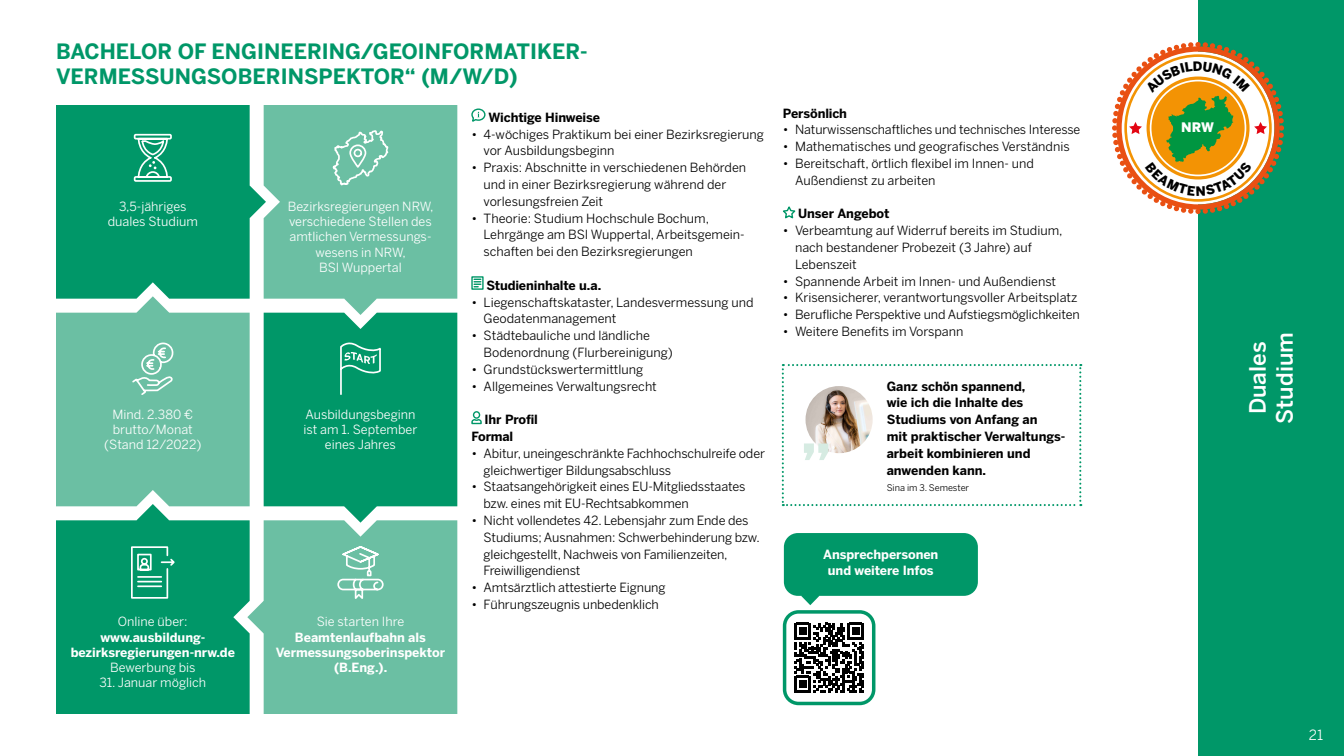
<style>
.page{position:relative;width:1344px;height:756px;background:#fff}
.page>*{position:absolute;margin:0;border:0;box-sizing:border-box;transform-origin:0 0}
.t1{font:500 22.4px "Benton Sans";color:#fff}
.H2_digital{font:700 21px/25.2px "Benton Sans";color:#009768}
.t2{font:14px "Benton Sans";color:#fff}
.t3{font:900 13.05px "Benton Sans";color:#fff}
.Fließtext_schwarz{font:12.6px/16.8px "Benton Sans";letter-spacing:-.01em;color:#000}
.Fließtext_schwarz-2{font:12.6px/15.1px "Benton Sans";color:#fff;text-align:center}
.Fließtext_schwarz-3{font:700 12.6px/16.8px "Benton Sans";color:#000}
.Fließtext_schwarz-4{font:700 12.6px/15.1px "Benton Sans";color:#fff;text-align:center}
.Fließtext_schwarz-5{font:9.1px "Benton Sans";color:#000}
</style>
<div class="page">
<div style="left:1198px;top:0;width:146px;height:756px;background:#009768"></div>
<svg style="left:56px;top:105px;width:401px;height:609px;background:#47b290"></svg>
<svg style="left:471px;top:108px;width:15px;height:14px"></svg>
<div style="left:471px;top:276px;width:13px;height:14px;border:1px solid #009768"></div>
<svg style="left:474px;top:279px;width:7px;height:8px"></svg>
<svg style="left:471px;top:411px;width:11px;height:14px"></svg>
<svg style="left:783px;top:206px;width:13px;height:13px"></svg>
<svg style="left:782px;top:364px;width:299px;height:142px"></svg>
<svg style="left:794px;top:623px;width:70px;height:70px"></svg>
<div style="left:783px;top:610px;width:92px;height:95px;border:4px solid #009768;border-radius:14px"></div>
<div style="left:784px;top:533px;width:194px;height:63px;background:#009768;border-radius:14px"></div>
<svg style="left:801px;top:595px;width:18px;height:10px"></svg>
<svg style="left:1112px;top:42px;width:172px;height:172px"></svg>
<p class="H2_digital" style="left:56px;top:38px;width:533px">BACHELOR OF ENGINEERING/GEOINFORMATIKER-<br>VERMESSUNGSOBERINSPEKTOR“ (M/W/D)</p>
<p class="Fließtext_schwarz-3" style="left:488px;top:109px;width:113px">Wichtige Hinweise</p>
<p class="Fließtext_schwarz" style="left:484px;top:125px;width:282px;text-indent:-12px">• 4-wöchiges Praktikum bei einer Bezirksregierung vor Ausbildungsbeginn</p>
<p class="Fließtext_schwarz" style="left:484px;top:159px;width:264px;text-indent:-12px">• Praxis: Abschnitte in verschiedenen Behörden und in einer Bezirksregierung während der vorlesungsfreien Zeit</p>
<p class="Fließtext_schwarz" style="left:484px;top:209px;width:263px;text-indent:-12px">• Theorie: Studium Hochschule Bochum,<br>Lehrgänge am BSI Wuppertal, Arbeitsgemein&shy;schaften bei den Bezirksregierungen</p>
<p class="Fließtext_schwarz-3" style="left:486px;top:277px;width:117px">Studieninhalte u.a.</p>
<p class="Fließtext_schwarz" style="left:484px;top:293px;width:271px;text-indent:-12px">• Liegenschaftskataster, Landesvermessung und<br>Geodatenmanagement</p>
<p class="Fließtext_schwarz" style="left:484px;top:327px;width:191px;text-indent:-12px">• Städtebauliche und ländliche<br>Bodenordnung (Flurbereinigung)</p>
<p class="Fließtext_schwarz" style="left:471px;top:361px;width:174px">• Grundstückswertermittlung</p>
<p class="Fließtext_schwarz" style="left:471px;top:377px;width:187px">• Allgemeines Verwaltungsrecht</p>
<p class="Fließtext_schwarz-3" style="left:485px;top:411px;width:55px">Ihr Profil</p>
<p class="Fließtext_schwarz-3" style="left:471px;top:428px;width:44px">Formal</p>
<p class="Fließtext_schwarz" style="left:484px;top:445px;width:283px;text-indent:-12px">• Abitur, uneingeschränkte Fachhochschulreife oder gleichwertiger Bildungsabschluss</p>
<p class="Fließtext_schwarz" style="left:484px;top:478px;width:263px;text-indent:-12px">• Staatsangehörigkeit eines EU-Mitgliedsstaates bzw. eines mit EU-Rechtsabkommen</p>
<p class="Fließtext_schwarz" style="left:484px;top:512px;width:278px;text-indent:-12px">• Nicht vollendetes 42. Lebensjahr zum Ende des Studiums; Ausnahmen: Schwerbehinderung bzw. gleichgestellt, Nachweis von Familienzeiten, Freiwilligendienst</p>
<p class="Fließtext_schwarz" style="left:471px;top:579px;width:196px">• Amtsärztlich attestierte Eignung</p>
<p class="Fließtext_schwarz" style="left:471px;top:596px;width:189px">• Führungszeugnis unbedenklich</p>
<p class="Fließtext_schwarz-2" style="left:119px;top:199px;width:69px">3,5-jähriges</p>
<p class="Fließtext_schwarz-2" style="left:108px;top:214px;width:92px">duales Studium</p>
<p class="Fließtext_schwarz-2" style="left:288px;top:199px;width:147px">Bezirksregierungen NRW, verschiedene Stellen des amtlichen Vermessungs&shy;wesens in NRW,</p>
<p class="Fließtext_schwarz-2" style="left:319px;top:259px;width:84px">BSI Wuppertal</p>
<p class="Fließtext_schwarz-2" style="left:113px;top:407px;width:82px">Mind. 2.380 €</p>
<p class="Fließtext_schwarz-2" style="left:113px;top:422px;width:82px">brutto/Monat</p>
<p class="Fließtext_schwarz-2" style="left:104px;top:437px;width:99px">(Stand 12/2022)</p>
<p class="Fließtext_schwarz-2" style="left:305px;top:407px;width:112px">Ausbildungsbeginn</p>
<p class="Fließtext_schwarz-2" style="left:304px;top:422px;width:115px">ist am 1. September</p>
<p class="Fließtext_schwarz-2" style="left:325px;top:437px;width:73px">eines Jahres</p>
<p class="Fließtext_schwarz-2" style="left:118px;top:614px;width:71px">Online über:</p>
<p class="Fließtext_schwarz-4" style="left:100px;top:629px;width:106px">www.ausbildung-</p>
<p class="Fließtext_schwarz-4" style="left:71px;top:644px;width:166px">bezirksregierungen-nrw.de</p>
<p class="Fließtext_schwarz-2" style="left:110px;top:660px;width:87px">Bewerbung bis</p>
<p class="Fließtext_schwarz-2" style="left:99px;top:675px;width:108px">31. Januar möglich</p>
<p class="Fließtext_schwarz-2" style="left:317px;top:614px;width:89px">Sie starten Ihre</p>
<p class="Fließtext_schwarz-4" style="left:276px;top:629px;width:171px">Beamtenlaufbahn als<br>Vermessungsoberinspektor (B.Eng.).</p>
<p class="Fließtext_schwarz-3" style="left:783px;top:104px;width:66px">Persönlich</p>
<p class="Fließtext_schwarz" style="left:783px;top:121px;width:299px">• Naturwissenschaftliches und technisches Interesse</p>
<p class="Fließtext_schwarz" style="left:783px;top:138px;width:288px">• Mathematisches und geografisches Verständnis</p>
<p class="Fließtext_schwarz" style="left:795px;top:155px;width:240px;text-indent:-12px">• Bereitschaft, örtlich flexibel im Innen- und<br>Außendienst zu arbeiten</p>
<p class="Fließtext_schwarz-3" style="left:798px;top:205px;width:93px">Unser Angebot</p>
<p class="Fließtext_schwarz" style="left:795px;top:222px;width:269px;text-indent:-12px">• Verbeamtung auf Widerruf bereits im Studium, nach bestandener Probezeit (3 Jahre) auf<br>Lebenszeit</p>
<p class="Fließtext_schwarz" style="left:783px;top:272px;width:275px">• Spannende Arbeit im Innen- und Außendienst</p>
<p class="Fließtext_schwarz" style="left:783px;top:289px;width:296px">• Krisensicherer, verantwortungsvoller Arbeitsplatz</p>
<p class="Fließtext_schwarz" style="left:783px;top:306px;width:299px">• Berufliche Perspektive und Aufstiegsmöglichkeiten</p>
<p class="Fließtext_schwarz" style="left:783px;top:323px;width:182px">• Weitere Benefits im Vorspann</p>
<p class="Fließtext_schwarz-3" style="left:887px;top:377px;width:180px">Ganz schön spannend,<br>wie ich die Inhalte des<br>Studiums von Anfang an<br>mit praktischer Verwaltungs&shy;arbeit kombinieren und anwenden kann.</p>
<p class="Fließtext_schwarz-5" style="left:887px;top:483px;width:84px">Sina im 3. Semester</p>
<p class="Fließtext_schwarz-4" style="left:823px;top:546px;width:117px">Ansprechpersonen</p>
<p class="Fließtext_schwarz-4" style="left:828px;top:563px;width:107px">und weitere Infos</p>
<p class="t3" style="left:1181px;top:119px;width:34px">NRW</p>
<h2 class="t1" style="left:1244px;top:414px;width:74px;rotate:-90deg">Duales</h2>
<h2 class="t1" style="left:1271px;top:424px;width:93px;rotate:-90deg">Studium</h2>
<p class="t2" style="left:1309px;top:727px;width:16px">21</p>
</div>
